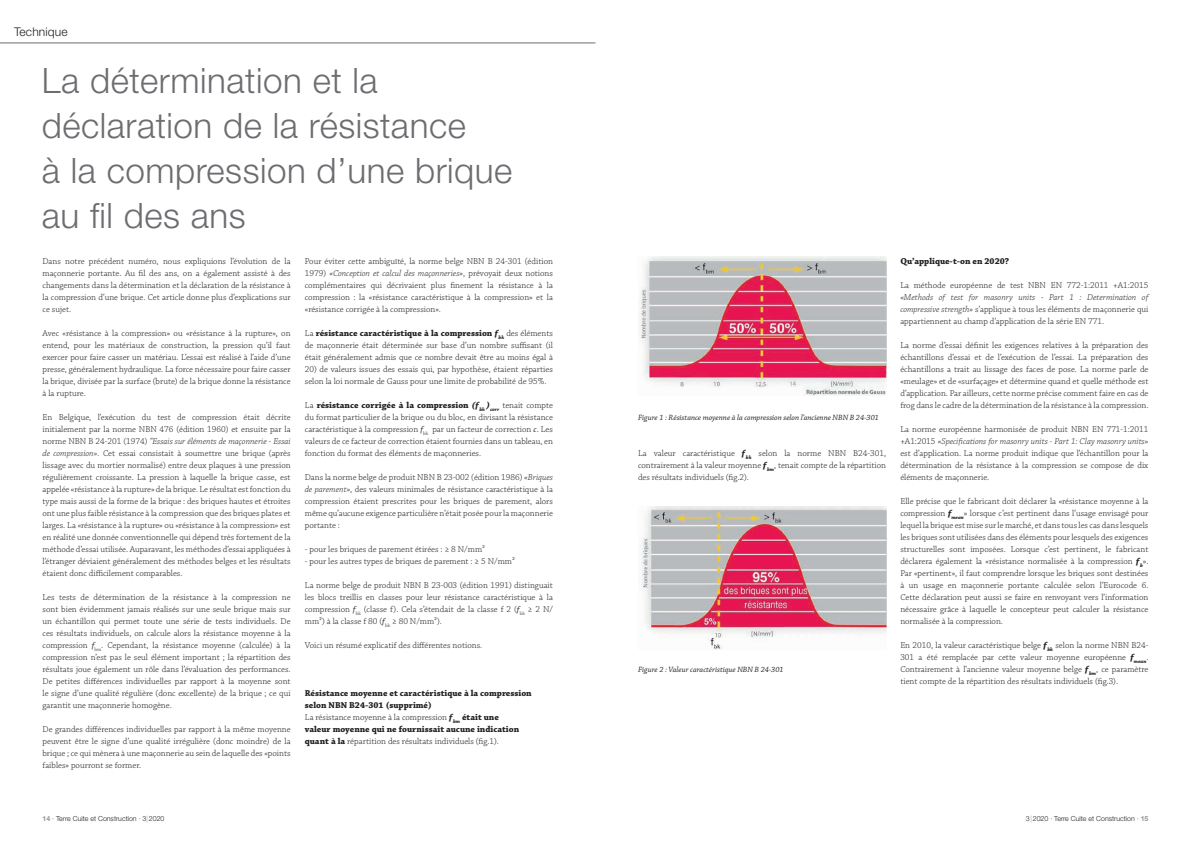
<style>
.page{position:relative;width:1191px;height:842px;background:#fff}
.page>*{position:absolute;margin:0;border:0;box-sizing:border-box;transform-origin:0 0}
.t1{font:300 35px/45px "Helvetica Neue LT Std";letter-spacing:.015em;color:#6c6d70}
.t2{font:300 12px "Helvetica Neue LT Std";letter-spacing:.01em;color:#231f20}
.t3{font:300 9px/12px "Chaparral Pro";color:#231f20;text-align:justify}
.t4{font:700 9px/12px "Chaparral Pro";color:#231f20}
.t5{font:italic 8px "Chaparral Pro";color:#231f20}
.t6{font:300 7px "Helvetica Neue LT Std";color:#231f20}
.s1{font-style:italic}
.s2{font-weight:400;font-style:italic}
.s3{font-weight:700}
.s4{font-weight:700;font-style:italic}
.s5{font-weight:300}
.s6{font-weight:700;color:#939598}
.s7{color:#ee1d23}
.s8{color:#939598}
</style>
<div class="page">
<hr style="left:0;top:43px;width:595px;height:1px;background:#6c6d70">
<img style="left:638px;top:257px;width:248px;height:139px">
<img style="left:641px;top:507px;width:245px;height:142px">
<h2 class="t2" style="left:14px;top:24px;width:55px">Technique</h2>
<h1 class="t1" style="left:42px;top:57px;width:472px">La détermination et la déclaration de la résistance<br>à la compression d’une brique au fil des ans</h1>
<p class="t3" style="left:43px;top:256px;width:250px">Dans notre précédent numéro, nous expliquions l’évolution de la maçonnerie portante. Au fil des ans, on a également assisté à des changements dans la détermination et la déclaration de la résistance à la compression d’une brique. Cet article donne plus d’explications sur ce sujet.</p>
<p class="t3" style="left:43px;top:328px;width:250px">Avec «résistance à la compression» ou «résistance à la rupture», on entend, pour les matériaux de construction, la pression qu’il faut exercer pour faire casser un matériau. L’essai est réalisé à l’aide d’une presse, généralement hydraulique. La force nécessaire pour faire casser la brique, divisée par la surface (brute) de la brique donne la résistance à la rupture.</p>
<p class="t3" style="left:43px;top:412px;width:250px">En Belgique, l’exécution du test de compression était décrite initialement par la norme NBN 476 (édition 1960) et ensuite par la norme NBN B 24-201 (1974) <span class="s1">“Essais sur éléments de maçonnerie - Essai de compression».</span> Cet essai consistait à soumettre une brique (après lissage avec du mortier normalisé) entre deux plaques à une pression régulièrement croissante. La pression à laquelle la brique casse, est appelée «résistance à la rupture» de la brique. Le résultat est fonction du type mais aussi de la forme de la brique : des briques hautes et étroites ont une plus faible résistance à la compression que des briques plates et larges. La «résistance à la rupture» ou «résistance à la compression» est en réalité une donnée conventionnelle qui dépend très fortement de la méthode d’essai utilisée. Auparavant, les méthodes d’essai appliquées à l’étranger déviaient généralement des méthodes belges et les résultats étaient donc difficilement comparables.</p>
<p class="t3" style="left:43px;top:591px;width:250px">Les tests de détermination de la résistance à la compression ne sont bien évidemment jamais réalisés sur une seule brique mais sur un échantillon qui permet toute une série de tests individuels. De ces résultats individuels, on calcule alors la résistance moyenne à la compression <span class="s2">f</span><sub>bm</sub>. Cependant, la résistance moyenne (calculée) à la compression n’est pas le seul élément important ; la répartition des résultats joue également un rôle dans l’évaluation des performances.<br>De petites différences individuelles par rapport à la moyenne sont le signe d’une qualité régulière (donc excellente) de la brique ; ce qui garantit une maçonnerie homogène.</p>
<p class="t3" style="left:43px;top:724px;width:250px">De grandes différences individuelles par rapport à la même moyenne peuvent être le signe d’une qualité irrégulière (donc moindre) de la brique ; ce qui mènera à une maçonnerie au sein de laquelle des «points faibles» pourront se former.</p>
<p class="t3" style="left:305px;top:256px;width:250px">Pour éviter cette ambiguïté, la norme belge NBN B 24-301 (édition 1979) <span class="s1">«Conception et calcul des maçonneries»</span>, prévoyait deux notions complémentaires qui décrivaient plus finement la résistance à la compression : la «résistance caractéristique à la compression» et la «résistance corrigée à la compression».</p>
<p class="t3" style="left:305px;top:328px;width:250px">La <span class="s3">résistance caractéristique à la compression</span> <span class="s4">f</span><sub>bk</sub> des éléments de maçonnerie était déterminée sur base d’un nombre suffisant (il était généralement admis que ce nombre devait être au moins égal à</p>
<p class="t3" style="left:305px;top:364px;width:250px">20) de valeurs issues des essais qui, par hypothèse, étaient réparties selon la loi normale de Gauss pour une limite de probabilité de 95%.</p>
<p class="t3" style="left:305px;top:400px;width:250px">La <span class="s3">résistance corrigée à la compression</span> <span class="s4">(f</span><sub>bk</sub> <span class="s4">)</span><sub>corr</sub> tenait compte du format particulier de la brique ou du bloc, en divisant la résistance caractéristique à la compression <span class="s2">f</span><sub>bk</sub> par un facteur de correction <span class="s2">c</span>. Les valeurs de ce facteur de correction étaient fournies dans un tableau, en fonction du format des éléments de maçonneries.</p>
<p class="t3" style="left:305px;top:472px;width:250px">Dans la norme belge de produit NBN B 23-002 (édition 1986) <span class="s1">«Briques de parement»</span>, des valeurs minimales de résistance caractéristique à la compression étaient prescrites pour les briques de parement, alors même qu’aucune exigence particulière n’était posée pour la maçonnerie portante :</p>
<p class="t3" style="left:305px;top:544px;width:182px">- pour les briques de parement étirées : ≥ 8 N/mm²</p>
<p class="t3" style="left:305px;top:556px;width:212px">- pour les autres types de briques de parement : ≥ 5 N/mm²</p>
<p class="t3" style="left:305px;top:580px;width:250px">La norme belge de produit NBN B 23-003 (édition 1991) distinguait les blocs treillis en classes pour leur résistance caractéristique à la compression <span class="s2">f</span><sub>bk</sub> (classe f). Cela s’étendait de la classe f 2 (<span class="s2">f</span><sub>bk</sub> ≥ 2 N/ mm²) à la classe f 80 (<span class="s2">f</span><sub>bk</sub> ≥ 80 N/mm²).</p>
<p class="t3" style="left:305px;top:640px;width:179px">Voici un résumé explicatif des différentes notions.</p>
<p class="t4" style="left:305px;top:687px;width:228px">Résistance moyenne et caractéristique à la compression selon NBN B24-301 (supprimé)<br><span class="s5">La résistance moyenne à la compression</span> <span class="s1">f</span><sub>bm</sub> était une<br>valeur moyenne qui ne fournissait aucune indication quant à la <span class="s5">répartition des résultats individuels (fig.1).</span></p>
<p class="t5" style="left:638px;top:413px;width:242px">Figure 1 : Résistance moyenne à la compression selon l’ancienne NBN B 24-301</p>
<p class="t3" style="left:638px;top:448px;width:250px">La valeur caractéristique <span class="s4">f</span><sub>bk</sub> selon la norme NBN B24-301, contrairement à la valeur moyenne <span class="s4">f</span><sub>bm</sub>, tenait compte de la répartition des résultats individuels (fig.2).</p>
<p class="t5" style="left:638px;top:665px;width:147px">Figure 2 : Valeur caractéristique NBN B 24-301</p>
<p class="t4" style="left:900px;top:255px;width:110px">Qu’applique-t-on en 2020?</p>
<p class="t3" style="left:900px;top:280px;width:250px">La méthode européenne de test NBN EN 772-1:2011 +A1:2015</p>
<p class="t3" style="left:900px;top:292px;width:250px"><span class="s1">«Methods of test for masonry units - Part 1 : Determination of compressive strength»</span> s’applique à tous les éléments de maçonnerie qui appartiennent au champ d’application de la série EN 771.</p>
<p class="t3" style="left:900px;top:340px;width:250px">La norme d’essai définit les exigences relatives à la préparation des échantillons d’essai et de l’exécution de l’essai. La préparation des échantillons a trait au lissage des faces de pose. La norme parle de «meulage» et de «surfaçage» et détermine quand et quelle méthode est d’application. Par ailleurs, cette norme précise comment faire en cas de frog dans le cadre de la détermination de la résistance à la compression.</p>
<p class="t3" style="left:900px;top:424px;width:250px">La norme européenne harmonisée de produit NBN EN 771-1:2011 +A1:2015 <span class="s1">«Specifications for masonry units - Part 1: Clay masonry units» </span>est d’application. La norme produit indique que l’échantillon pour la détermination de la résistance à la compression se compose de dix éléments de maçonnerie.</p>
<p class="t3" style="left:900px;top:496px;width:250px">Elle précise que le fabricant doit déclarer la «résistance moyenne à la compression <span class="s4">f</span><sub>mean</sub>» lorsque c’est pertinent dans l’usage envisagé pour lequel la brique est mise sur le marché, et dans tous les cas dans lesquels les briques sont utilisées dans des éléments pour lesquels des exigences structurelles sont imposées. Lorsque c’est pertinent, le fabricant déclarera également la «résistance normalisée à la compression <span class="s4">f</span><sub>b</sub>».<br>Par «pertinent», il faut comprendre lorsque les briques sont destinées à un usage en maçonnerie portante calculée selon l’Eurocode 6.<br>Cette déclaration peut aussi se faire en renvoyant vers l’information nécessaire grâce à laquelle le concepteur peut calculer la résistance normalisée à la compression.</p>
<p class="t3" style="left:900px;top:640px;width:250px">En 2010, la valeur caractéristique belge <span class="s4">f</span><sub>bk</sub> selon la norme NBN B24- 301 a été remplacée par cette valeur moyenne européenne <span class="s4">f</span><sub>mean</sub>.<br>Contrairement à l’ancienne valeur moyenne belge <span class="s4">f</span><sub>bm</sub>, ce paramètre tient compte de la répartition des résultats individuels (fig.3).</p>
<p class="t6" style="left:43px;top:815px;width:123px"><span class="s6">14</span> <span class="s7">·</span> Terre Cuite et Construction <span class="s7">·</span> 3<span class="s8">|</span>2020</p>
<p class="t6" style="left:1025px;top:815px;width:124px">3<span class="s8">|</span>2020 <span class="s7">·</span> Terre Cuite et Construction <span class="s7">·</span> <span class="s6">15</span></p>
</div>
